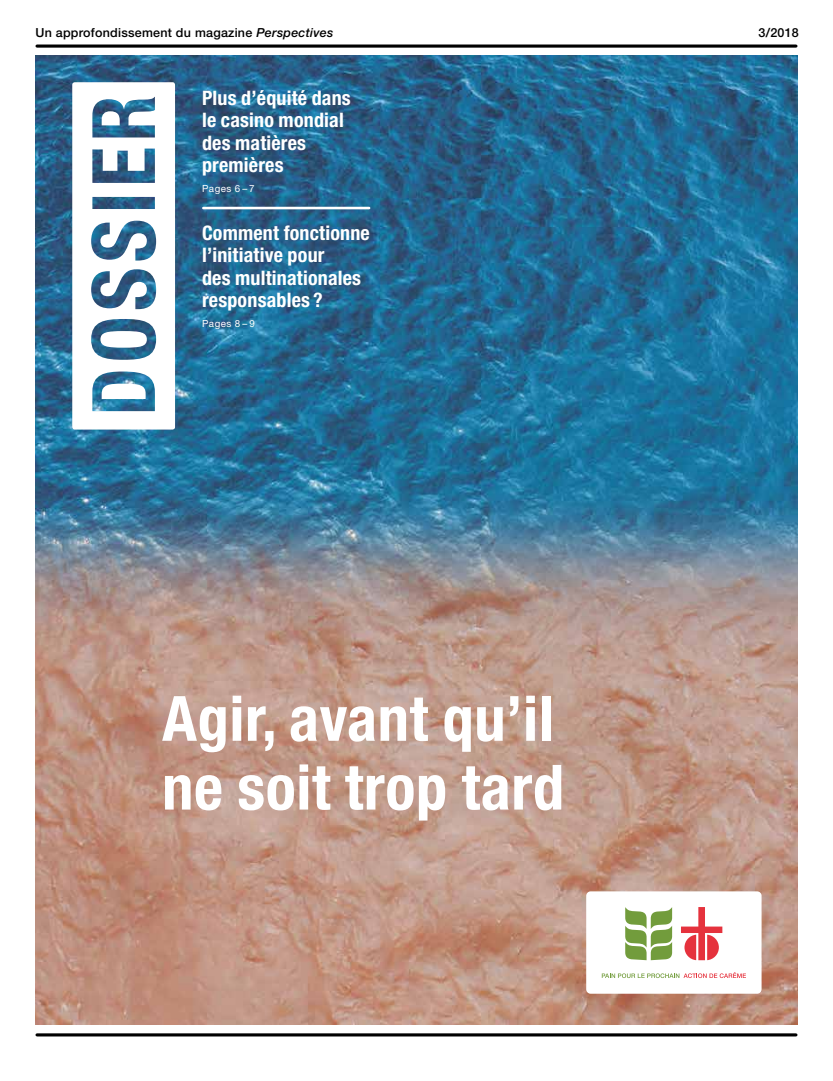
<style>
.page{position:relative;width:833px;height:1081px;background:#fff}
.page>*{position:absolute;margin:0;border:0;box-sizing:border-box;transform-origin:0 0}
.t1{font:700 condensed 62.5px/68.8px "Helvetica Neue LT Std";letter-spacing:.01em;color:#fff}
.t2{font:700 condensed 20px/22.5px "Helvetica Neue LT Std";letter-spacing:.01em;color:#fff}
.t3{font:500 12.5px "Helvetica Neue LT Std";letter-spacing:.02em;color:#000}
.t4{font:9.88px "Helvetica Neue LT Std";letter-spacing:.05em;color:#fff}
.s1{font-style:italic}
</style>
<div class="page">
<img style="left:35px;top:56px;width:762px;height:968px">
<hr style="left:37px;top:1033px;width:759px;height:3px;background:#000">
<hr style="left:37px;top:45px;width:759px;height:3px;background:#000">
<hr style="left:203px;top:207px;width:166px;height:2px;background:#fff">
<svg style="left:72px;top:82px;width:103px;height:347px"></svg>
<div style="left:586px;top:891px;width:175px;height:102px;background:#fff;border-radius:4px"></div>
<svg style="left:625px;top:907px;width:47px;height:53px"></svg>
<svg style="left:681px;top:907px;width:41px;height:53px"></svg>
<svg style="left:602px;top:972px;width:144px;height:6px"></svg>
<p class="t3" style="left:35px;top:25px;width:299px">Un approfondissement du magazine <span class="s1">Perspectives</span></p>
<p class="t2" style="left:202px;top:86px;width:150px">Plus d’équité dans le casino mondial des matières premières</p>
<p class="t4" style="left:202px;top:183px;width:54px">Pages 6 – 7</p>
<p class="t2" style="left:202px;top:221px;width:169px">Comment fonctionne l’initiative pour<br>des multinationales responsables ?</p>
<p class="t4" style="left:202px;top:318px;width:55px">Pages 8 – 9</p>
<h1 class="t1" style="left:162px;top:683px;width:403px">Agir, avant qu’il ne soit trop tard</h1>
<p class="t3" style="left:758px;top:25px;width:42px">3/2018</p>
</div>
